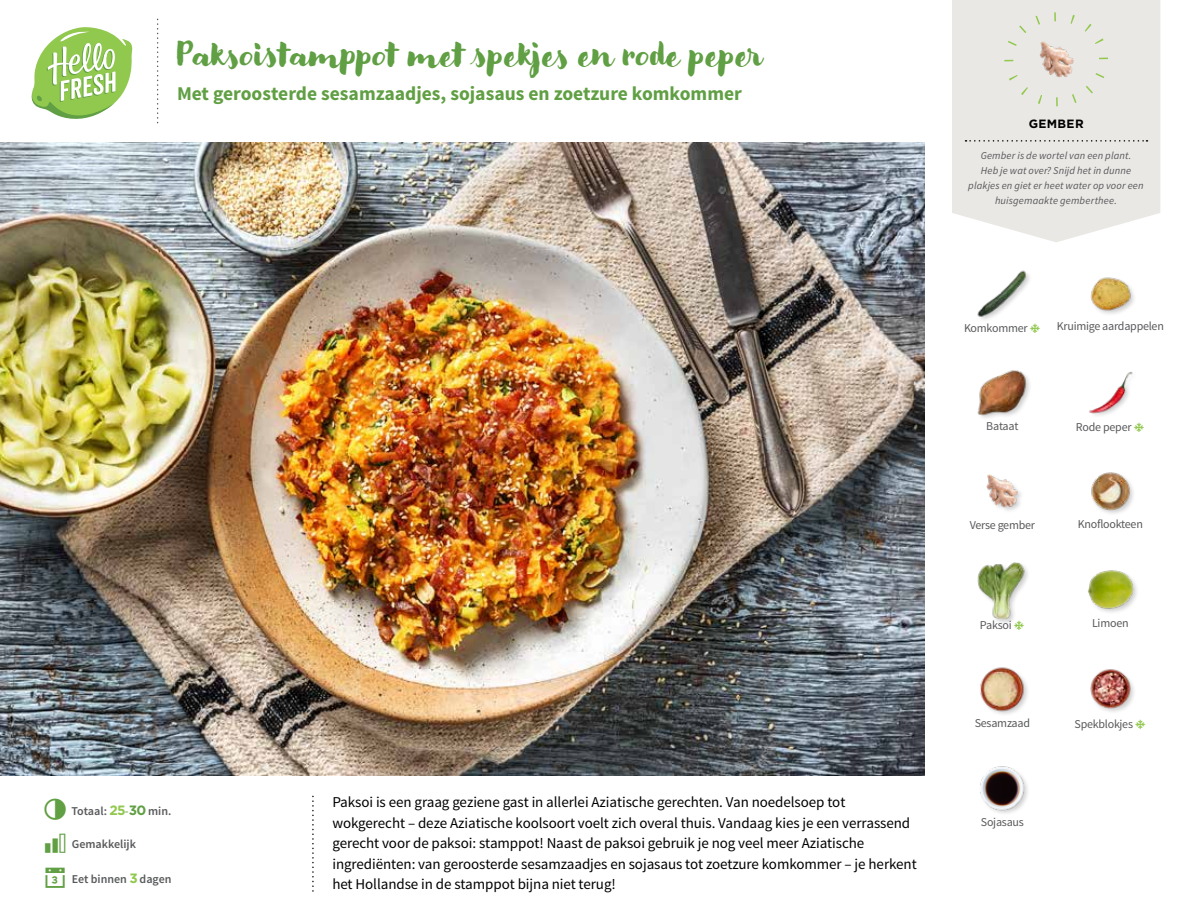
<style>
.page{position:relative;width:1188px;height:918px;background:#fff}
.page>*{position:absolute;margin:0;border:0;box-sizing:border-box;transform-origin:0 0}
.t1{font:30px "Modern Love";color:#609f43}
.t2{font:25.5px "hellofresh icon font";color:#609f43}
.t3{font:700 19.5px "Source Sans Pro";color:#609f43}
.t4{font:15px/20.5px "Source Sans Pro";letter-spacing:-.005em;color:#000}
.t5{font:12px "Source Sans Pro";letter-spacing:-.02em;color:#58595b}
.t6{font:600 12px "Source Sans Pro";color:#58595b}
.t7{font:700 12px "Gotham";letter-spacing:.03em;color:#000}
.t8{font:italic 10.5px/14.7px "Source Sans Pro";letter-spacing:.015em;color:#58595b;text-align:center}
.s1{font-family:"Gotham";font-weight:700;font-size:13.5px;color:#91c84e}
.s2{color:#80ac5f}
.s3{font-family:"Gotham";font-weight:700;font-size:13.5px;color:#609f43}
</style>
<div class="page">
<svg style="left:31px;top:27px;width:102px;height:92px"></svg>
<img style="left:0;top:142px;width:925px;height:634px">
<svg style="left:952px;top:0;width:208px;height:242px;background:#ebe9e6"></svg>
<svg style="left:966px;top:140px;width:182px;height:2px"></svg>
<div style="left:1004px;top:12px;width:104px;height:94px;border:9px dashed #91c84e;border-radius:50%"></div>
<img style="left:1090px;top:277px;width:44px;height:37px">
<img style="left:1091px;top:472px;width:42px;height:42px">
<img style="left:1089px;top:371px;width:44px;height:45px">
<div style="left:1087px;top:569px;width:53px;height:46px;background:#000;opacity:.2"></div>
<img style="left:1087px;top:569px;width:48px;height:46px">
<img style="left:1090px;top:669px;width:44px;height:43px">
<img style="left:977px;top:270px;width:53px;height:50px">
<img style="left:986px;top:474px;width:35px;height:37px">
<div style="left:977px;top:561px;width:54px;height:65px;background:#000;opacity:.2"></div>
<img style="left:977px;top:562px;width:53px;height:57px">
<img style="left:980px;top:667px;width:48px;height:47px">
<img style="left:980px;top:766px;width:48px;height:48px">
<img style="left:977px;top:370px;width:53px;height:48px">
<img style="left:1025px;top:29px;width:62px;height:61px">
<svg style="left:1014px;top:621px;width:10px;height:5px"></svg>
<h1 class="t1" style="left:177px;top:38px;width:589px">Paksoistamppot met spekjes en rode peper</h1>
<h3 class="t3" style="left:177px;top:81px;width:566px">Met geroosterde sesamzaadjes, sojasaus en zoetzure komkommer</h3>
<p class="t6" style="left:71px;top:803px;width:101px">Totaal: <span class="s1">25</span><span class="s2">-</span><span class="s3">30</span> min.</p>
<p class="t6" style="left:72px;top:837px;width:66px">Gemakkelijk</p>
<p class="t6" style="left:72px;top:871px;width:101px">Eet binnen <span class="s1">3</span> dagen</p>
<h2 class="t2" style="left:43px;top:866px;width:27px">▪</h2>
<p class="t4" style="left:332px;top:792px;width:586px">Paksoi is een graag geziene gast in allerlei Aziatische gerechten. Van noedelsoep tot wokgerecht – deze Aziatische koolsoort voelt zich overal thuis. Vandaag kies je een verrassend gerecht voor de paksoi: stamppot! Naast de paksoi gebruik je nog veel meer Aziatische ingrediënten: van geroosterde sesamzaadjes en sojasaus tot zoetzure komkommer – je herkent het Hollandse in de stamppot bijna niet terug!</p>
<p class="t7" style="left:1029px;top:116px;width:57px">GEMBER</p>
<p class="t8" style="left:968px;top:149px;width:177px">Gember is de wortel van een plant.<br>Heb je wat over? Snijd het in dunne plakjes en giet er heet water op voor een huisgemaakte gemberthee.</p>
<p class="t5" style="left:964px;top:321px;width:65px">Komkommer</p>
<p class="t5" style="left:1057px;top:319px;width:109px">Kruimige aardappelen</p>
<p class="t5" style="left:986px;top:418px;width:34px">Bataat</p>
<p class="t5" style="left:1076px;top:420px;width:57px">Rode peper</p>
<p class="t5" style="left:970px;top:517px;width:67px">Verse gember</p>
<p class="t5" style="left:1078px;top:517px;width:67px">Knoflookteen</p>
<p class="t5" style="left:980px;top:618px;width:33px">Paksoi</p>
<p class="t5" style="left:1092px;top:616px;width:38px">Limoen</p>
<p class="t5" style="left:975px;top:715px;width:57px">Sesamzaad</p>
<p class="t5" style="left:1075px;top:717px;width:60px">Spekblokjes</p>
<p class="t5" style="left:981px;top:814px;width:45px">Sojasaus</p>
</div>
